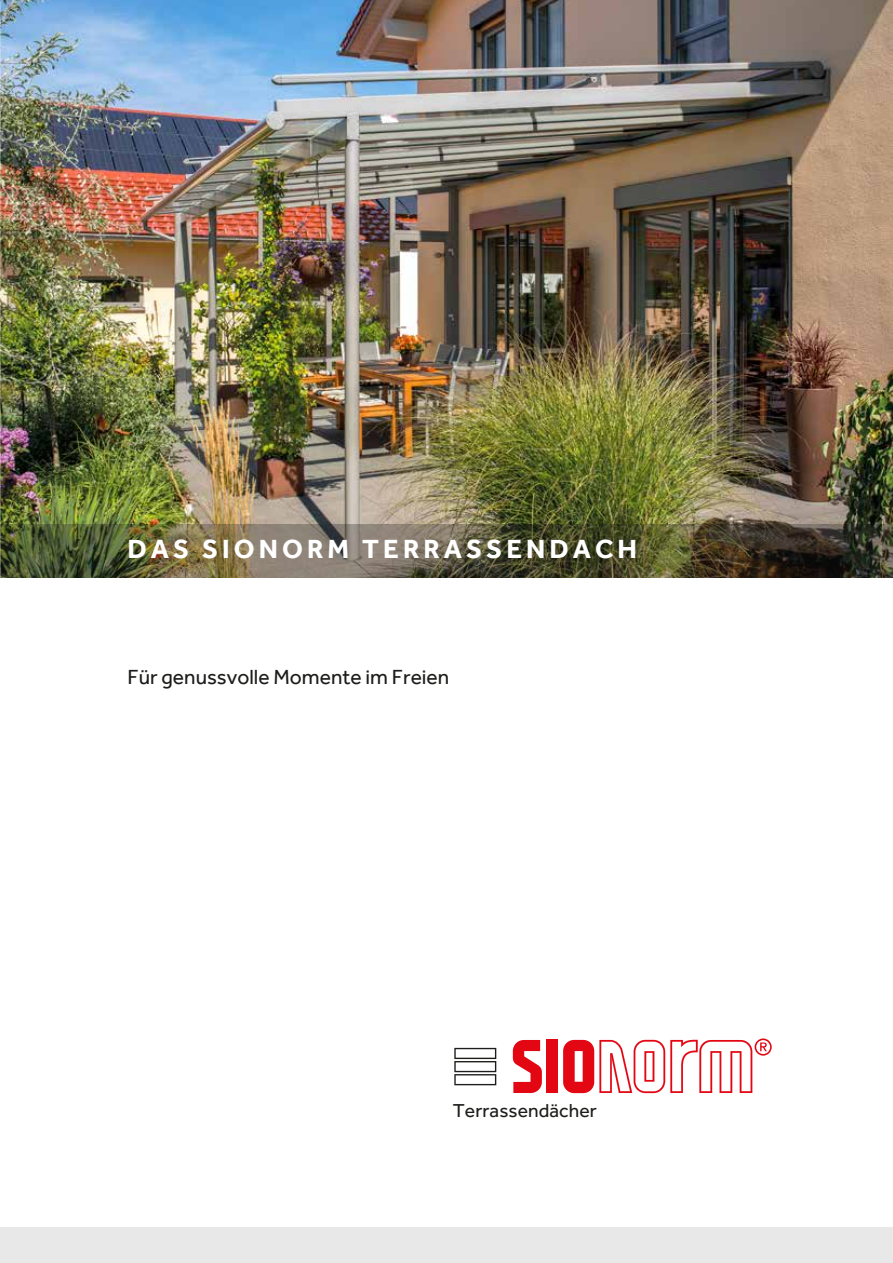
<style>
.page{position:relative;width:893px;height:1263px;background:#fff}
.page>*{position:absolute;margin:0;border:0;box-sizing:border-box;transform-origin:0 0}
.t1{font:700 27px "Effra";letter-spacing:.15em;color:#fff}
.t2{font:21px "Effra";color:#1d1d1b}
.t3{font:19.35px "Effra";letter-spacing:.005em;color:#1d1d1b}
</style>
<div class="page">
<img style="left:1px;top:0;width:892px;height:524px">
<img style="left:1px;top:524px;width:892px;height:53px">
<div style="left:0;top:1227px;width:893px;height:36px;background:#e8e8e8"></div>
<img style="left:0;top:0;width:1px;height:577px">
<svg style="left:454px;top:1048px;width:42px;height:37px"></svg>
<svg style="left:563px;top:1038px;width:209px;height:55px"></svg>
<div style="left:547px;top:1040px;width:11px;height:53px;background:#e30613"></div>
<svg style="left:513px;top:1040px;width:29px;height:53px"></svg>
<p class="t1" style="left:128px;top:533px;width:511px">DAS SIONORM TERRASSENDACH</p>
<p class="t2" style="left:128px;top:664px;width:323px">Für genussvolle Momente im Freien</p>
<p class="t3" style="left:453px;top:1100px;width:146px">Terrassendächer</p>
</div>
